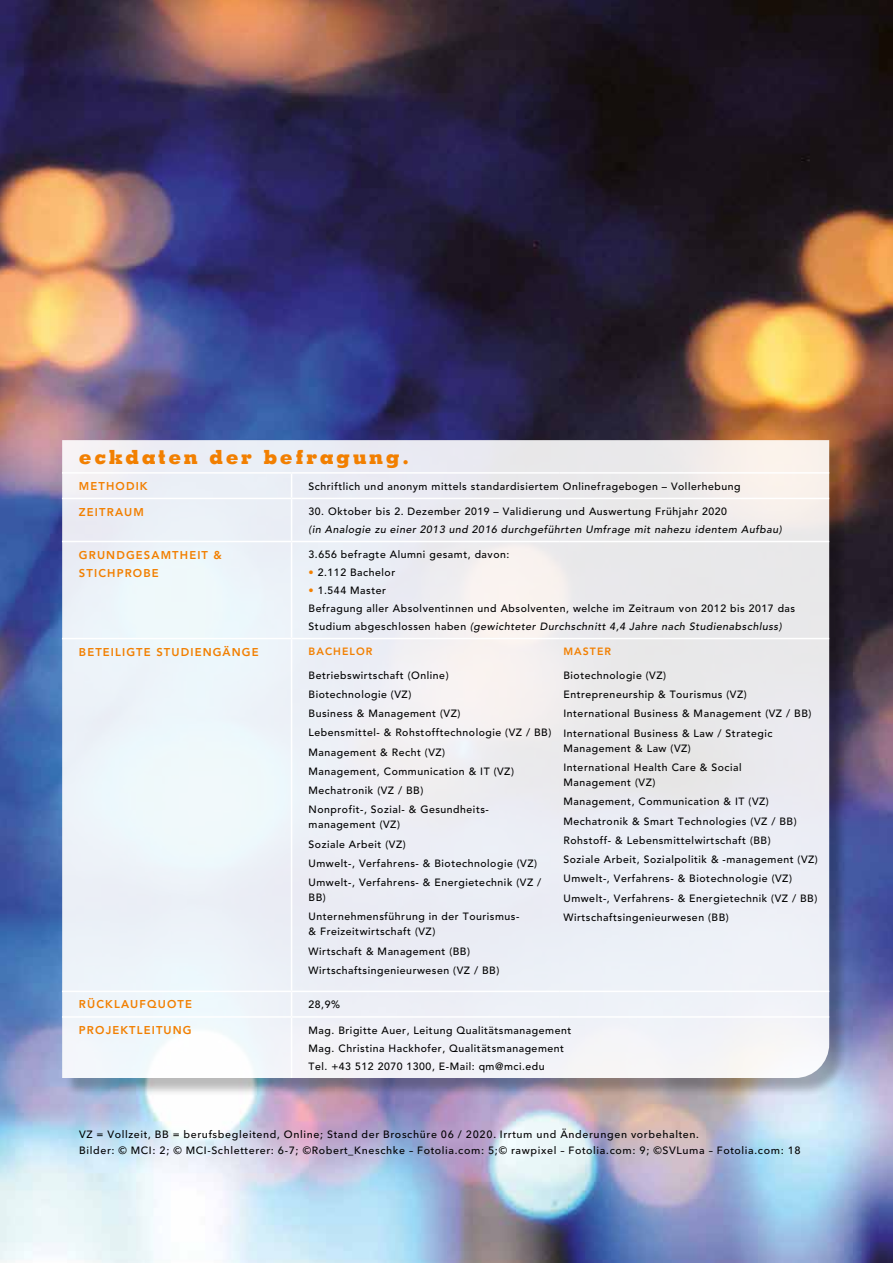
<style>
.page{position:relative;width:893px;height:1263px;background:#fff}
.page>*{position:absolute;margin:0;border:0;box-sizing:border-box;transform-origin:0 0}
.t1{font:800 19.5px "Memphis";letter-spacing:.125em;color:#f27f00}
.t2{font:800 11.25px/18px "Avenir";letter-spacing:.1em;color:#f27f00}
.t3{font:500 10.5px/19.2px "Avenir";letter-spacing:.05em;color:#000}
.t4{font:500 10.5px/16.5px "Avenir Next LT Pro";letter-spacing:.06em;color:#000}
.t5{font:italic 500 10.5px "Avenir";letter-spacing:.05em;color:#000}
.t6{font:800 10.5px "Avenir";letter-spacing:.1em;color:#f27f00}
.s1{color:#f27f00}
.s2{font-style:italic}
</style>
<div class="page">
<img style="left:0;top:0;width:893px;height:1263px">
<div style="left:64px;top:442px;width:784px;height:654px;background:#000;opacity:.3"></div>
<svg style="left:62px;top:440px;width:767px;height:638px;fill:#eceff5"></svg>
<svg style="left:291px;top:474px;width:1px;height:24px"></svg>
<hr style="left:291px;top:499px;width:1px;height:42px;background:#fff">
<hr style="left:291px;top:542px;width:1px;height:96px;background:#fff">
<hr style="left:62px;top:472px;width:230px;height:2px;background:#fff">
<hr style="left:292px;top:472px;width:267px;height:2px;background:#fff">
<hr style="left:559px;top:472px;width:270px;height:2px;background:#fff">
<hr style="left:62px;top:498px;width:230px;height:1px;background:#fff">
<hr style="left:292px;top:498px;width:267px;height:1px;background:#fff">
<hr style="left:559px;top:498px;width:270px;height:1px;background:#fff">
<hr style="left:62px;top:541px;width:230px;height:1px;background:#fff">
<hr style="left:292px;top:541px;width:267px;height:1px;background:#fff">
<hr style="left:559px;top:541px;width:270px;height:1px;background:#fff">
<hr style="left:62px;top:638px;width:230px;height:1px;background:#fff">
<hr style="left:62px;top:991px;width:230px;height:1px;background:#fff">
<hr style="left:62px;top:1016px;width:230px;height:2px;background:#fff">
<hr style="left:292px;top:1016px;width:267px;height:2px;background:#fff">
<hr style="left:559px;top:1016px;width:270px;height:2px;background:#fff">
<hr style="left:292px;top:638px;width:267px;height:1px;background:#fff">
<hr style="left:291px;top:639px;width:1px;height:352px;background:#fff">
<hr style="left:559px;top:638px;width:270px;height:1px;background:#fff">
<hr style="left:292px;top:991px;width:267px;height:1px;background:#fff">
<svg style="left:291px;top:992px;width:1px;height:24px"></svg>
<hr style="left:559px;top:991px;width:270px;height:1px;background:#fff">
<hr style="left:291px;top:1018px;width:1px;height:60px;background:#fff">
<h1 class="t1" style="left:79px;top:445px;width:331px">eckdaten der befragung.</h1>
<p class="t2" style="left:79px;top:477px;width:70px">METHODIK</p>
<p class="t3" style="left:309px;top:477px;width:434px">Schriftlich und anonym mittels standardisiertem Onlinefragebogen – Vollerhebung</p>
<p class="t2" style="left:79px;top:503px;width:66px">ZEITRAUM</p>
<p class="t3" style="left:309px;top:502px;width:420px">30. Oktober bis 2. Dezember 2019 – Validierung und Auswertung Frühjahr 2020</p>
<p class="t5" style="left:309px;top:523px;width:475px">(in Analogie zu einer 2013 und 2016 durchgeführten Umfrage mit nahezu identem Aufbau)</p>
<p class="t2" style="left:79px;top:546px;width:144px">GRUNDGESAMTHEIT &amp;<br>STICHPROBE</p>
<p class="t3" style="left:309px;top:545px;width:202px">3.656 befragte Alumni gesamt, davon:</p>
<p class="t3" style="left:309px;top:563px;width:88px"><span class="s1">•</span> 2.112 Bachelor</p>
<p class="t3" style="left:309px;top:582px;width:488px;line-height:18px"><span class="s1">•</span> 1.544 Master<br>Befragung aller Absolventinnen und Absolventen, welche im Zeitraum von 2012 bis 2017 das<br>Studium abgeschlossen haben <span class="s2">(gewichteter Durchschnitt 4,4 Jahre nach Studienabschluss)</span></p>
<p class="t2" style="left:79px;top:643px;width:181px">BETEILIGTE STUDIENGÄNGE</p>
<p class="t6" style="left:309px;top:645px;width:65px">BACHELOR</p>
<p class="t3" style="left:309px;top:666px;width:244px">Betriebswirtschaft (Online)<br>Biotechnologie (VZ)<br>Business &amp; Management (VZ)<br>Lebensmittel- &amp; Rohstofftechnologie (VZ / BB)<br>Management &amp; Recht (VZ)<br>Management, Communication &amp; IT (VZ)<br>Mechatronik (VZ / BB)<br>Nonprofit-, Sozial- &amp; Gesundheits-</p>
<p class="t3" style="left:309px;top:815px;width:234px">management (VZ)<br>Soziale Arbeit (VZ)<br>Umwelt-, Verfahrens- &amp; Biotechnologie (VZ)<br>Umwelt-, Verfahrens- &amp; Energietechnik (VZ /</p>
<p class="t3" style="left:309px;top:888px;width:212px">BB)<br>Unternehmensführung in der Tourismus-</p>
<p class="t3" style="left:309px;top:922px;width:192px">&amp; Freizeitwirtschaft (VZ)<br>Wirtschaft &amp; Management (BB)<br>Wirtschaftsingenieurwesen (VZ / BB)</p>
<p class="t6" style="left:563px;top:645px;width:49px">MASTER</p>
<p class="t3" style="left:563px;top:666px;width:249px">Biotechnologie (VZ)<br>Entrepreneurship &amp; Tourismus (VZ)<br>International Business &amp; Management (VZ / BB)<br>International Business &amp; Law / Strategic</p>
<p class="t3" style="left:563px;top:739px;width:180px">Management &amp; Law (VZ)<br>International Health Care &amp; Social</p>
<p class="t3" style="left:563px;top:773px;width:256px">Management (VZ)<br>Management, Communication &amp; IT (VZ)<br>Mechatronik &amp; Smart Technologies (VZ / BB)<br>Rohstoff- &amp; Lebensmittelwirtschaft (BB)<br>Soziale Arbeit, Sozialpolitik &amp; -management (VZ)<br>Umwelt-, Verfahrens- &amp; Biotechnologie (VZ)<br>Umwelt-, Verfahrens- &amp; Energietechnik (VZ / BB)<br>Wirtschaftsingenieurwesen (BB)</p>
<p class="t2" style="left:79px;top:995px;width:115px">RÜCKLAUFQUOTE</p>
<p class="t3" style="left:309px;top:995px;width:33px">28,9%</p>
<p class="t2" style="left:79px;top:1021px;width:114px">PROJEKTLEITUNG</p>
<p class="t3" style="left:309px;top:1021px;width:264px;line-height:18px">Mag. Brigitte Auer, Leitung Qualitätsmanagement<br>Mag. Christina Hackhofer, Qualitätsmanagement<br>Tel. +43 512 2070 1300, E-Mail: qm@mci.edu</p>
<p class="t4" style="left:79px;top:1126px;width:723px">VZ = Vollzeit, BB = berufsbegleitend, Online; Stand der Broschüre 06 / 2020. Irrtum und Änderungen vorbehalten.<br>Bilder: © MCI: 2; © MCI-Schletterer: 6-7; ©Robert_Kneschke – Fotolia.com: 5;© rawpixel – Fotolia.com: 9; ©SVLuma – Fotolia.com: 18</p>
</div>
